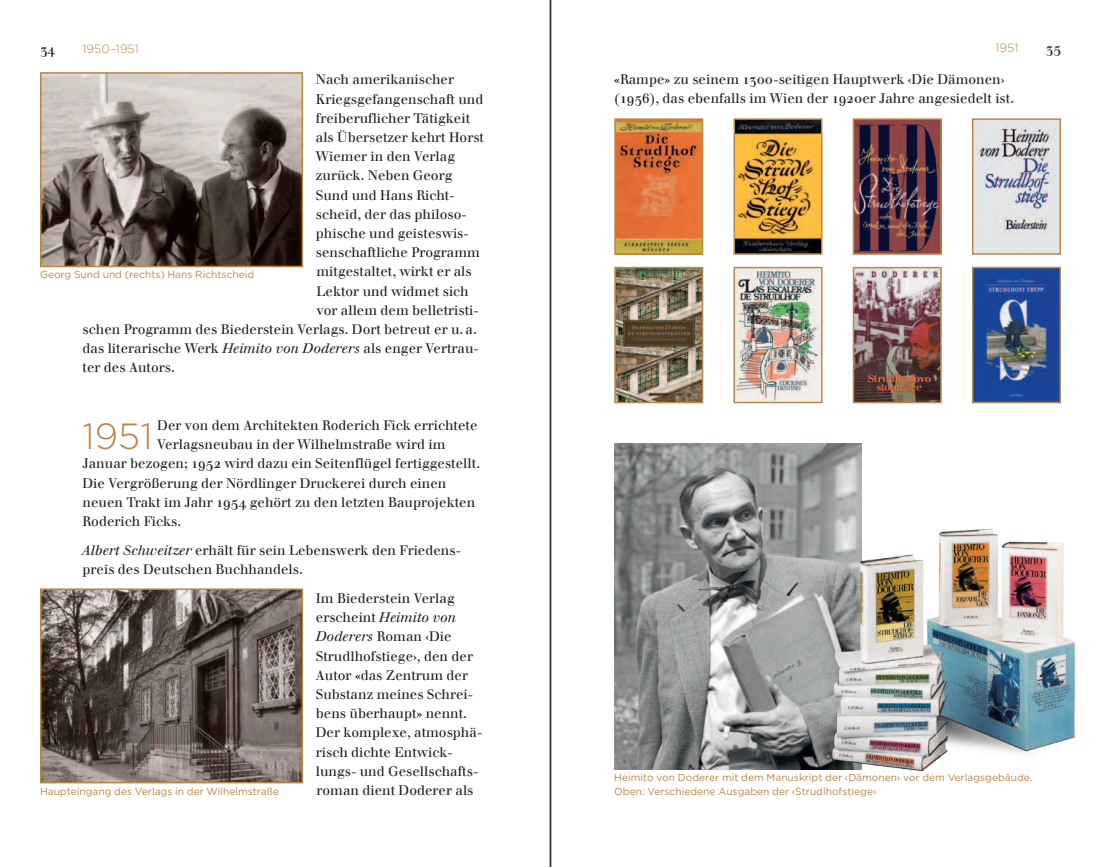
<style>
.page{position:relative;width:1101px;height:867px;background:#fff}
.page>*{position:absolute;margin:0;border:0;box-sizing:border-box;transform-origin:0 0}
.t1{font:300 36.45px "Gotham";color:#b98747}
.t2{font:13.5px/19.2px "Walbaum Com";color:#231f20}
.t3{font:13.5px "Walbaum Roman SC";color:#231f20}
.t4{font:300 12px "Gotham";color:#b98747}
.t5{font:10.2px/13.5px "Gotham";color:#b98747}
.s1{font-style:italic}
.s2{font-family:"Walbaum Roman SC"}
</style>
<div class="page">
<svg style="left:550px;top:0;width:511px;height:867px"></svg>
<img style="left:43px;top:75px;width:257px;height:189px">
<div style="left:40px;top:72px;width:263px;height:195px;border:2px solid #b98747"></div>
<img style="left:43px;top:591px;width:257px;height:189px">
<div style="left:40px;top:588px;width:263px;height:195px;border:2px solid #b98747"></div>
<img style="left:617px;top:121px;width:83px;height:131px">
<div style="left:614px;top:118px;width:89px;height:137px;border:2px solid #b98747"></div>
<img style="left:736px;top:121px;width:83px;height:131px">
<div style="left:733px;top:118px;width:89px;height:137px;border:2px solid #b98747"></div>
<img style="left:855px;top:121px;width:83px;height:131px">
<div style="left:852px;top:118px;width:89px;height:137px;border:2px solid #b98747"></div>
<img style="left:975px;top:121px;width:82px;height:131px">
<div style="left:972px;top:118px;width:88px;height:137px;border:2px solid #b98747"></div>
<img style="left:617px;top:270px;width:83px;height:130px">
<div style="left:614px;top:267px;width:89px;height:136px;border:2px solid #b98747"></div>
<img style="left:736px;top:270px;width:83px;height:130px">
<div style="left:733px;top:267px;width:89px;height:136px;border:2px solid #b98747"></div>
<img style="left:855px;top:270px;width:83px;height:130px">
<div style="left:852px;top:267px;width:89px;height:136px;border:2px solid #b98747"></div>
<img style="left:975px;top:270px;width:82px;height:130px">
<div style="left:972px;top:267px;width:88px;height:136px;border:2px solid #b98747"></div>
<img style="left:614px;top:443px;width:247px;height:326px">
<img style="left:805px;top:518px;width:271px;height:253px">
<p class="t3" style="left:40px;top:41px;width:17px">34</p>
<p class="t4" style="left:83px;top:41px;width:58px">1950–1951</p>
<p class="t4" style="left:995px;top:40px;width:24px">1951</p>
<p class="t3" style="left:1045px;top:40px;width:17px">35</p>
<p class="t2" style="left:316px;top:70px;width:140px">Nach amerikanischer</p>
<p class="t2" style="left:316px;top:89px;width:169px">Kriegsgefangenschaft und</p>
<p class="t2" style="left:316px;top:108px;width:156px">freiberuflicher Tätigkeit</p>
<p class="t2" style="left:316px;top:128px;width:170px">als Übersetzer kehrt Horst</p>
<p class="t2" style="left:316px;top:147px;width:141px">Wiemer in den Verlag</p>
<p class="t2" style="left:316px;top:166px;width:138px">zurück. Neben Georg</p>
<p class="t2" style="left:316px;top:185px;width:140px">Sund und Hans Richt-</p>
<p class="t2" style="left:316px;top:204px;width:152px">scheid, der das philoso-</p>
<p class="t2" style="left:316px;top:224px;width:154px">phische und geisteswis-</p>
<p class="t2" style="left:316px;top:243px;width:165px">senschaftliche Programm</p>
<p class="t2" style="left:316px;top:262px;width:157px">mitgestaltet, wirkt er als</p>
<p class="t2" style="left:316px;top:281px;width:154px">Lektor und widmet sich</p>
<p class="t2" style="left:316px;top:300px;width:164px">vor allem dem belletristi-</p>
<p class="t2" style="left:83px;top:320px;width:396px">schen Programm des Biederstein Verlags. Dort betreut er u. a.</p>
<p class="t2" style="left:83px;top:339px;width:398px">das literarische Werk <span class="s1">Heimito von Doderers</span> als enger Vertrau-</p>
<p class="t2" style="left:83px;top:358px;width:94px">ter des Autors.</p>
<p class="t2" style="left:614px;top:70px;width:401px">«Rampe» zu seinem <span class="s2">1300</span>-seitigen Hauptwerk ‹Die Dämonen› (<span class="s2">1956</span>), das ebenfalls im Wien der <span class="s2">1920</span>er Jahre angesiedelt ist.</p>
<p class="t5" style="left:40px;top:268px;width:216px">Georg Sund und (rechts) Hans Richtscheid</p>
<h1 class="t1" style="left:83px;top:414px;width:72px">1951</h1>
<p class="t2" style="left:157px;top:416px;width:322px">Der von dem Architekten Roderich Fick errichtete</p>
<p class="t2" style="left:157px;top:435px;width:290px">Verlagsneubau in der Wilhelmstraße wird im</p>
<p class="t2" style="left:83px;top:454px;width:399px">Januar bezogen; <span class="s2">1952</span> wird dazu ein Seitenflügel fertiggestellt.</p>
<p class="t2" style="left:83px;top:473px;width:365px">Die Vergrößerung der Nördlinger Druckerei durch einen</p>
<p class="t2" style="left:83px;top:492px;width:394px">neuen Trakt im Jahr <span class="s2">1954</span> gehört zu den letzten Bauprojekten</p>
<p class="t2" style="left:83px;top:512px;width:100px">Roderich Ficks.</p>
<p class="t2" style="left:83px;top:540px;width:380px"><span class="s1">Albert Schweitzer</span> erhält für sein Lebenswerk den Friedens&shy;preis des Deutschen Buchhandels.</p>
<p class="t2" style="left:316px;top:588px;width:168px">Im Biederstein Verlag erscheint <span class="s1">Heimito von<br>Doderers</span> Roman ‹Die<br>Strudlhofstiege›, den der<br>Autor «das Zentrum der<br>Substanz meines Schrei&shy;bens überhaupt» nennt.<br>Der komplexe, atmosphä&shy;risch dichte Entwick&shy;lungs- und Gesellschafts&shy;roman dient Doderer als</p>
<p class="t5" style="left:40px;top:784px;width:240px">Haupteingang des Verlags in der Wilhelmstraße</p>
<p class="t5" style="left:614px;top:770px;width:419px">Heimito von Doderer mit dem Manuskript der ‹Dämonen› vor dem Verlagsgebäude.<br>Oben: Verschiedene Ausgaben der ‹Strudlhofstiege›</p>
</div>
